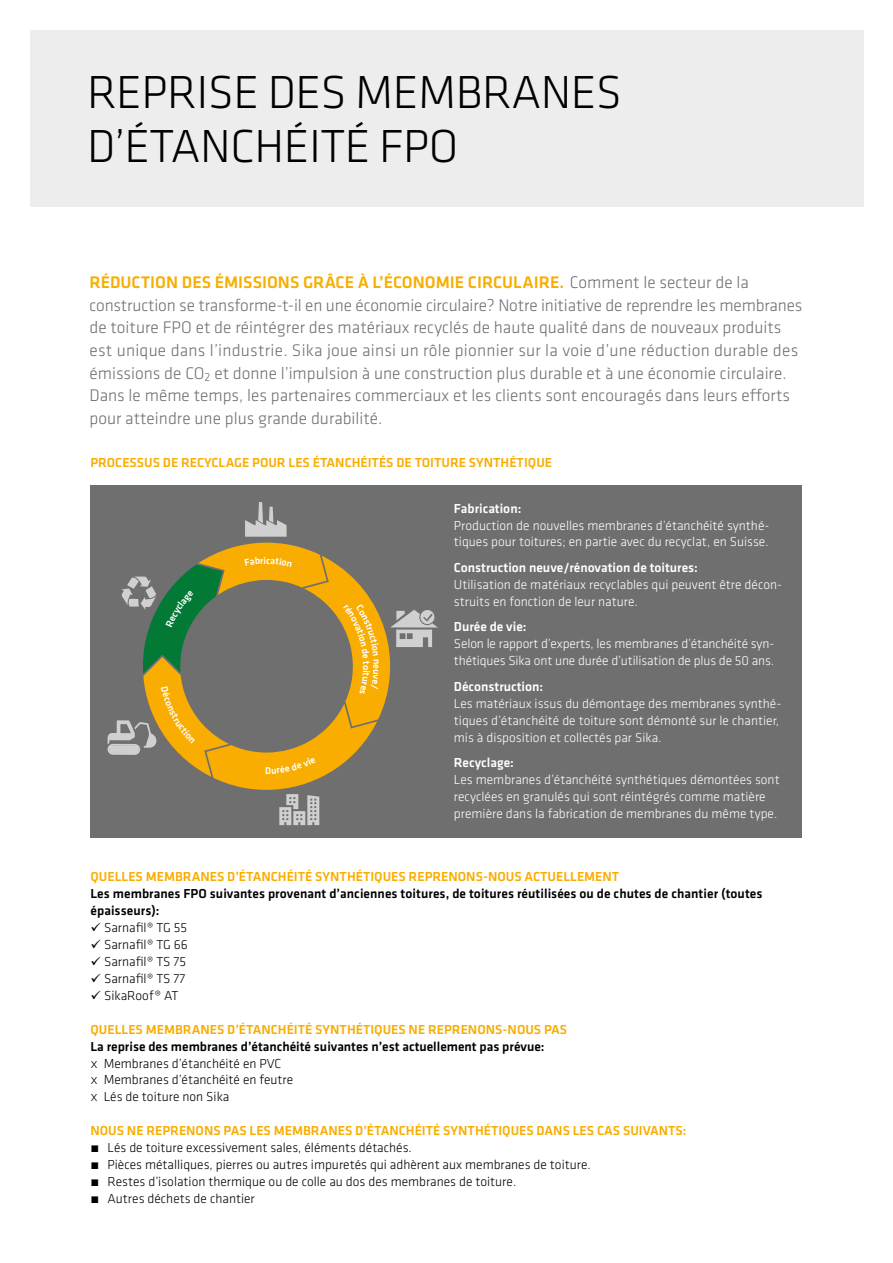
<style>
.page{position:relative;width:893px;height:1263px;background:#fff}
.page>*{position:absolute;margin:0;border:0;box-sizing:border-box;transform-origin:0 0}
.t1{font:300 48px/54px "Klavika";letter-spacing:-.01em;color:#000}
.t2{font:300 17.4px/22.6px "Klavika";color:#706f6f}
.t3{font:300 13.5px/17px "Klavika";color:#fff}
.t4{font:300 13.5px/17px "Klavika";color:#000}
.t5{font:500 13.5px "Klavika";color:#f8ad00}
.t6{font:500 13.5px/17px "Klavika";letter-spacing:.005em;color:#000}
.t7{font:500 13.5px "Klavika";color:#fff}
.s1{font-weight:500;color:#f8ad00}
.s2{font-weight:500}
</style>
<div class="page">
<div style="left:91px;top:485px;width:711px;height:352px;background:#706f6f"></div>
<div style="left:30px;top:30px;width:833px;height:177px;background:#ededed"></div>
<svg style="left:108px;top:502px;width:330px;height:323px"></svg>
<h1 class="t1" style="left:87px;top:65px;width:536px">REPRISE DES MEMBRANES<br>D’ÉTANCHÉITÉ FPO</h1>
<p class="t2" style="left:89px;top:271px;width:715px"><span class="s1">RÉDUCTION DES ÉMISSIONS GRÂCE À L’ÉCONOMIE CIRCULAIRE.</span> Comment le secteur de la construction se transforme-t-il en une économie circulaire? Notre initiative de reprendre les membranes de toiture FPO et de réintégrer des matériaux recyclés de haute qualité dans de nouveaux produits est unique dans l’industrie. Sika joue ainsi un rôle pionnier sur la voie d’une réduction durable des émissions de CO<sub>2</sub> et donne l’impulsion à une construction plus durable et à une économie circulaire.<br>Dans le même temps, les partenaires commerciaux et les clients sont encouragés dans leurs efforts pour atteindre une plus grande durabilité.</p>
<p class="t5" style="left:91px;top:454px;width:463px">PROCESSUS DE RECYCLAGE POUR LES ÉTANCHÉITÉS DE TOITURE SYNTHÉTIQUE</p>
<p class="t7" style="left:454px;top:499px;width:69px">Fabrication:</p>
<p class="t3" style="left:454px;top:516px;width:317px">Production de nouvelles membranes d’étanchéité synthé&shy;tiques pour toitures; en partie avec du recyclat, en Suisse.</p>
<p class="t7" style="left:454px;top:558px;width:246px">Construction neuve/rénovation de toitures:</p>
<p class="t3" style="left:454px;top:576px;width:330px">Utilisation de matériaux recyclables qui peuvent être décon&shy;struits en fonction de leur nature.</p>
<p class="t7" style="left:454px;top:618px;width:74px">Durée de vie:</p>
<p class="t3" style="left:454px;top:635px;width:322px">Selon le rapport d’experts, les membranes d’étanchéité syn&shy;thétiques Sika ont une durée d’utilisation de plus de 50 ans.</p>
<p class="t7" style="left:454px;top:677px;width:91px">Déconstruction:</p>
<p class="t3" style="left:454px;top:694px;width:329px">Les matériaux issus du démontage des membranes synthé&shy;tiques d’étanchéité de toiture sont démonté sur le chantier, mis à disposition et collectés par Sika.</p>
<p class="t7" style="left:454px;top:753px;width:61px">Recyclage:</p>
<p class="t3" style="left:454px;top:771px;width:327px">Les membranes d’étanchéité synthétiques démontées sont recyclées en granulés qui sont réintégrés comme matière première dans la fabrication de membranes du même type.</p>
<p class="t5" style="left:91px;top:867px;width:530px">QUELLES MEMBRANES D’ÉTANCHÉITÉ SYNTHÉTIQUES REPRENONS-NOUS ACTUELLEMENT</p>
<p class="t6" style="left:91px;top:885px;width:673px">Les membranes FPO suivantes provenant d’anciennes toitures, de toitures réutilisées ou de chutes de chantier (toutes épaisseurs):</p>
<p class="t4" style="left:91px;top:919px;width:98px">✓ Sarnafil® TG 55</p>
<p class="t4" style="left:91px;top:936px;width:99px">✓ Sarnafil® TG 66</p>
<p class="t4" style="left:91px;top:953px;width:97px">✓ Sarnafil® TS 75</p>
<p class="t4" style="left:91px;top:970px;width:96px">✓ Sarnafil® TS 77</p>
<p class="t4" style="left:91px;top:986px;width:90px">✓ SikaRoof® AT</p>
<p class="t5" style="left:91px;top:1020px;width:478px">QUELLES MEMBRANES D’ÉTANCHÉITÉ SYNTHÉTIQUES NE REPRENONS-NOUS PAS</p>
<p class="t6" style="left:91px;top:1037px;width:456px">La reprise des membranes d’étanchéité suivantes n’est actuellement pas prévue:</p>
<p class="t4" style="left:91px;top:1054px;width:204px">X Membranes d’étanchéité en PVC<br>X Membranes d’étanchéité en feutre<br>X Lés de toiture non Sika</p>
<p class="t4" style="left:91px;top:1122px;width:598px"><span class="s1">NOUS NE REPRENONS PAS LES MEMBRANES D’ÉTANCHÉITÉ SYNTHÉTIQUES DANS LES CAS SUIVANTS: </span><span class="s2">́</span> Lés de toiture excessivement sales, éléments détachés.<br><span class="s2">́</span> Pièces métalliques, pierres ou autres impuretés qui adhèrent aux membranes de toiture.<br><span class="s2">́</span> Restes d’isolation thermique ou de colle au dos des membranes de toiture.<br><span class="s2">́</span> Autres déchets de chantier</p>
</div>
